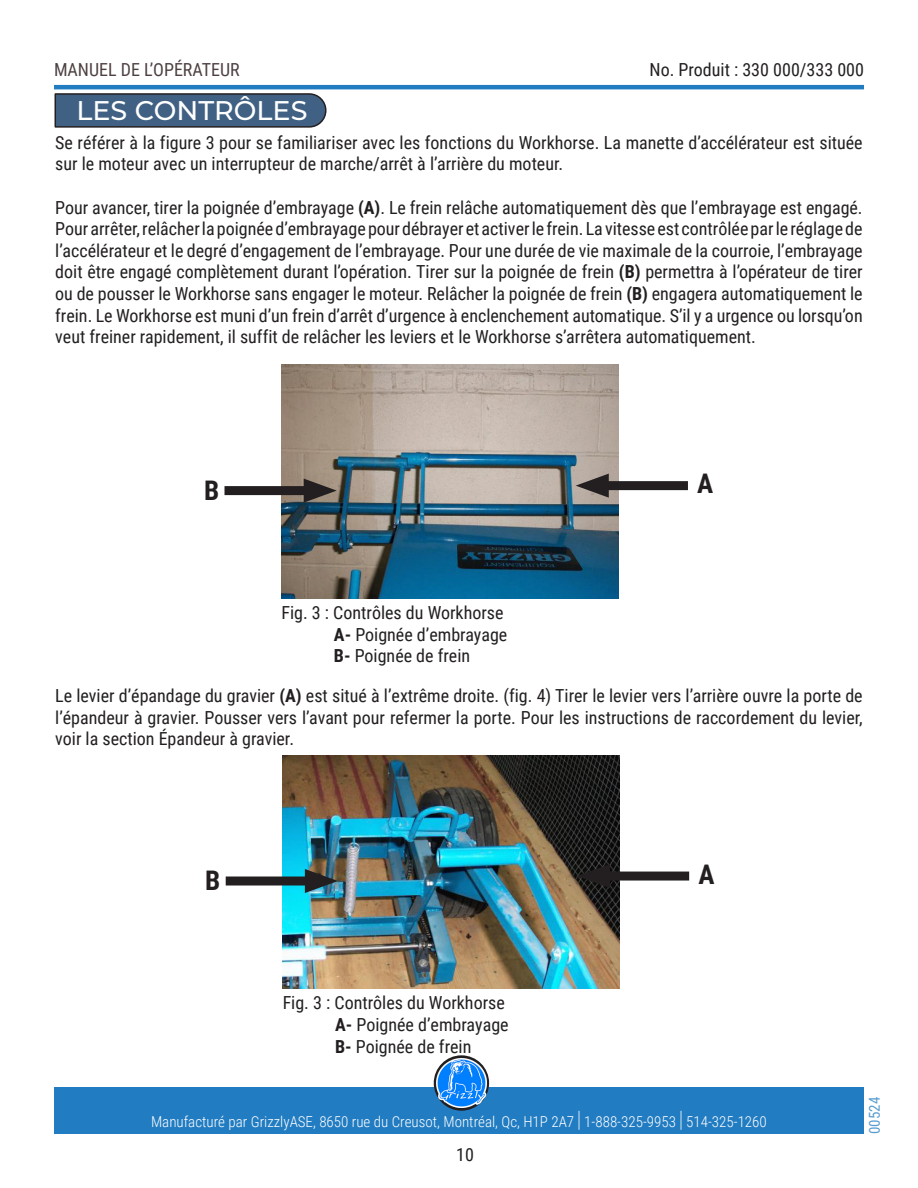
<style>
.page{position:relative;width:918px;height:1188px;background:#fff}
.page>*{position:absolute;margin:0;border:0;box-sizing:border-box;transform-origin:0 0}
.Titre1{font:500 27px "Montserrat";color:#fff}
.t1{font:700 27px "Roboto Condensed";color:#231f20}
.t2{font:18px/21.6px "Roboto Condensed";color:#231f20;text-align:justify}
.t3{font:18px "Roboto Condensed";color:#130003}
.t4{font:300 15px "Roboto Condensed";color:#fff}
.t5{font:15px "Roboto Condensed";color:#217cc0}
.s1{font-weight:700}
.s2{font-size:22.5px}
</style>
<div class="page">
<hr style="left:54px;top:85px;width:810px;height:4px;background:#217cc1">
<div style="left:54px;top:1088px;width:810px;height:46px;background:#217cc1"></div>
<svg style="left:434px;top:1055px;width:55px;height:56px"></svg>
<img style="left:437px;top:1058px;width:49px;height:50px">
<svg style="left:54px;top:93px;width:273px;height:35px"></svg>
<img style="left:281px;top:365px;width:337px;height:234px">
<div style="left:225px;top:486px;width:93px;height:9px;background:#231f20"></div>
<svg style="left:304px;top:479px;width:33px;height:24px"></svg>
<div style="left:595px;top:481px;width:93px;height:9px;background:#231f20"></div>
<svg style="left:576px;top:474px;width:33px;height:24px"></svg>
<img style="left:283px;top:755px;width:337px;height:234px">
<div style="left:226px;top:877px;width:93px;height:9px;background:#231f20"></div>
<svg style="left:305px;top:869px;width:33px;height:24px"></svg>
<div style="left:596px;top:872px;width:93px;height:9px;background:#231f20"></div>
<svg style="left:577px;top:864px;width:33px;height:24px"></svg>
<p class="t3" style="left:54px;top:57px;width:187px">MANUEL DE L’OPÉRATEUR</p>
<p class="t2" style="left:650px;top:58px;width:216px">No. Produit : 330 000/333 000</p>
<p class="Titre1" style="left:77px;top:92px;width:232px">LES CONTRÔLES</p>
<p class="t2" style="left:55px;top:131px;width:809px">Se référer à la figure 3 pour se familiariser avec les fonctions du Workhorse. La manette d’accélérateur est située sur le moteur avec un interrupteur de marche/arrêt à l’arrière du moteur.</p>
<p class="t2" style="left:55px;top:196px;width:809px">Pour avancer, tirer la poignée d’embrayage <span class="s1">(A)</span>. Le frein relâche automatiquement dès que l’embrayage est engagé.<br>Pour arrêter, relâcher la poignée d’embrayage pour débrayer et activer le frein. La vitesse est contrôlée par le réglage de l’accélérateur et le degré d’engagement de l’embrayage. Pour une durée de vie maximale de la courroie, l’embrayage doit être engagé complètement durant l’opération. Tirer sur la poignée de frein <span class="s1">(B)</span> permettra à l’opérateur de tirer ou de pousser le Workhorse sans engager le moteur. Relâcher la poignée de frein <span class="s1">(B)</span> engagera automatiquement le frein. Le Workhorse est muni d’un frein d’arrêt d’urgence à enclenchement automatique. S’il y a urgence ou lorsqu’on veut freiner rapidement, il suffit de relâcher les leviers et le Workhorse s’arrêtera automatiquement.</p>
<p class="t1" style="left:204px;top:471px;width:17px">B</p>
<p class="t1" style="left:697px;top:465px;width:18px">A</p>
<p class="t2" style="left:281px;top:601px;width:224px">Fig. 3 : Contrôles du Workhorse</p>
<p class="t2" style="left:334px;top:623px;width:175px"><span class="s1">A-</span> Poignée d’embrayage</p>
<p class="t2" style="left:334px;top:644px;width:138px"><span class="s1">B-</span> Poignée de frein</p>
<p class="t2" style="left:55px;top:684px;width:809px">Le levier d’épandage du gravier <span class="s1">(A)</span> est situé à l’extrême droite. (fig. 4) Tirer le levier vers l’arrière ouvre la porte de l’épandeur à gravier. Pousser vers l’avant pour refermer la porte. Pour les instructions de raccordement du levier, voir la section Épandeur à gravier.</p>
<p class="t1" style="left:205px;top:861px;width:17px">B</p>
<p class="t1" style="left:699px;top:855px;width:18px">A</p>
<p class="t2" style="left:283px;top:991px;width:224px">Fig. 3 : Contrôles du Workhorse</p>
<p class="t2" style="left:335px;top:1013px;width:175px"><span class="s1">A-</span> Poignée d’embrayage</p>
<p class="t2" style="left:335px;top:1035px;width:138px"><span class="s1">B-</span> Poignée de frein</p>
<p class="t4" style="left:151px;top:1111px;width:617px">Manufacturé par GrizzlyASE, 8650 rue du Creusot, Montréal, Qc, H1P 2A7 <span class="s2">|</span> 1-888-325-9953 <span class="s2">|</span> 514-325-1260</p>
<p class="t2" style="left:456px;top:1144px;width:19px">10</p>
<p class="t5" style="left:864px;top:1134px;width:39px;rotate:-90deg">00524</p>
</div>
